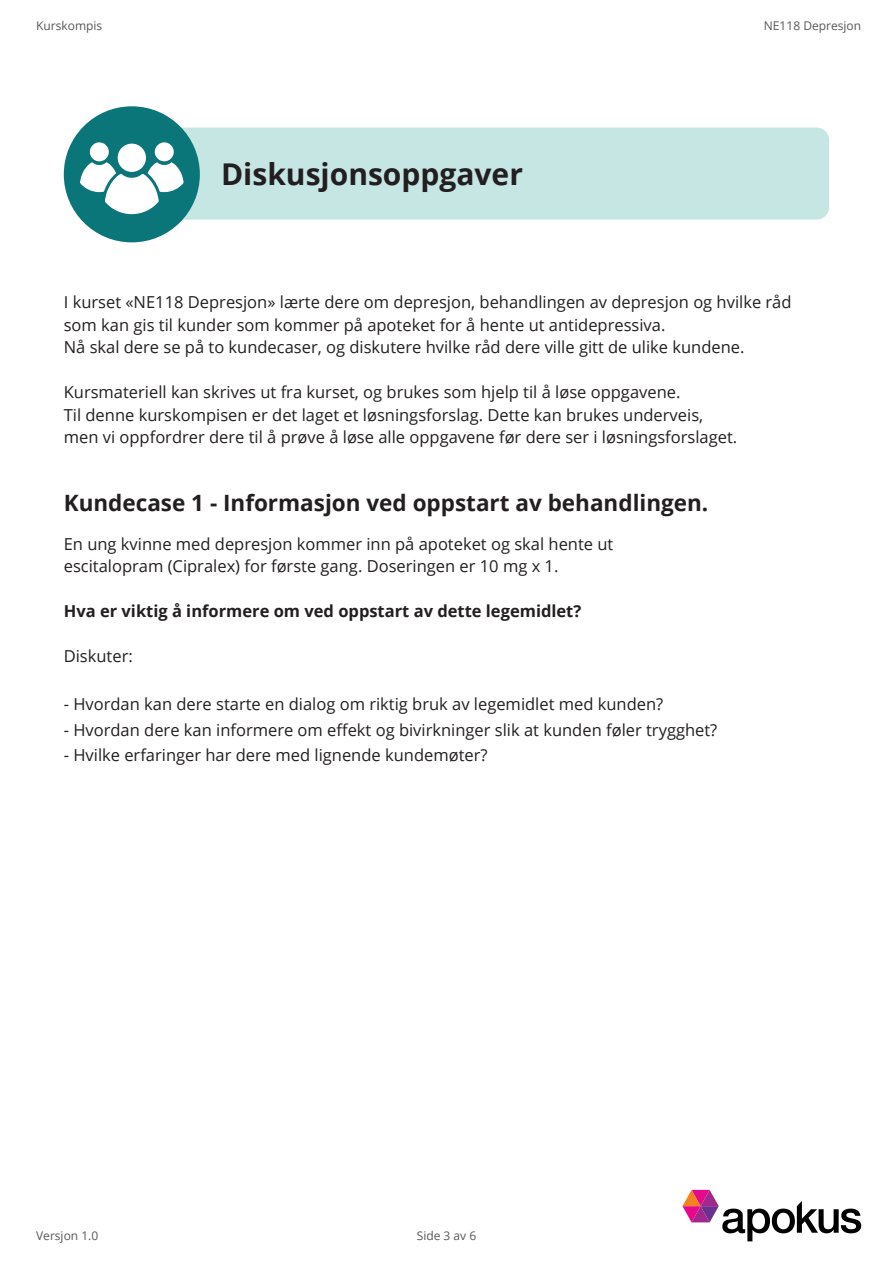
<style>
.page{position:relative;width:893px;height:1263px;background:#fff}
.page>*{position:absolute;margin:0;border:0;box-sizing:border-box;transform-origin:0 0}
.t1{font:700 30px "Open Sans";color:#231f20}
.t2{font:700 22.5px "Open Sans";color:#231f20}
.t3{font:16.5px/22.5px "Open Sans";color:#231f20}
.t4{font:700 16.5px "Open Sans";color:#231f20}
.t5{font:12px "Open Sans";color:#57585a}
</style>
<div class="page">
<svg style="left:682px;top:1190px;width:179px;height:51px"></svg>
<div style="left:108px;top:128px;width:721px;height:92px;background:#c5e6e2;border-radius:13px"></div>
<div style="left:64px;top:106px;width:136px;height:136px;background:#0a7679;border-radius:50%"></div>
<div style="left:155px;top:142px;width:19px;height:19px;background:#fff;border-radius:50%"></div>
<div style="left:90px;top:142px;width:19px;height:19px;background:#fff;border-radius:50%"></div>
<div style="left:118px;top:144px;width:28px;height:28px;background:#fff;border-radius:50%"></div>
<svg style="left:80px;top:162px;width:104px;height:57px"></svg>
<p class="t5" style="left:36px;top:21px;width:68px">Kurskompis</p>
<h1 class="t1" style="left:221px;top:160px;width:303px">Diskusjonsoppgaver</h1>
<p class="t5" style="left:764px;top:21px;width:99px">NE118 Depresjon</p>
<p class="t3" style="left:64px;top:290px;width:729px">I kurset «NE118 Depresjon» lærte dere om depresjon, behandlingen av depresjon og hvilke råd som kan gis til kunder som kommer på apoteket for å hente ut antidepressiva.<br>Nå skal dere se på to kundecaser, og diskutere hvilke råd dere ville gitt de ulike kundene.</p>
<p class="t3" style="left:64px;top:380px;width:675px">Kursmateriell kan skrives ut fra kurset, og brukes som hjelp til å løse oppgavene.<br>Til denne kurskompisen er det laget et løsningsforslag. Dette kan brukes underveis, men vi oppfordrer dere til å prøve å løse alle oppgavene før dere ser i løsningsforslaget.</p>
<h2 class="t2" style="left:64px;top:492px;width:646px">Kundecase 1 - Informasjon ved oppstart av behandlingen.</h2>
<p class="t3" style="left:64px;top:532px;width:551px">En ung kvinne med depresjon kommer inn på apoteket og skal hente ut escitalopram (Cipralex) for første gang. Doseringen er 10 mg x 1.</p>
<p class="t4" style="left:64px;top:603px;width:519px">Hva er viktig å informere om ved oppstart av dette legemidlet?</p>
<p class="t3" style="left:64px;top:646px;width:71px">Diskuter:</p>
<p class="t3" style="left:64px;top:692px;width:601px">- Hvordan kan dere starte en dialog om riktig bruk av legemidlet med kunden?</p>
<p class="t3" style="left:64px;top:718px;width:655px">- Hvordan dere kan informere om effekt og bivirkninger slik at kunden føler trygghet?</p>
<p class="t3" style="left:64px;top:743px;width:425px">- Hvilke erfaringer har dere med lignende kundemøter?</p>
<p class="t5" style="left:36px;top:1228px;width:64px">Versjon 1.0</p>
<p class="t5" style="left:417px;top:1230px;width:61px">Side 3 av 6</p>
</div>
